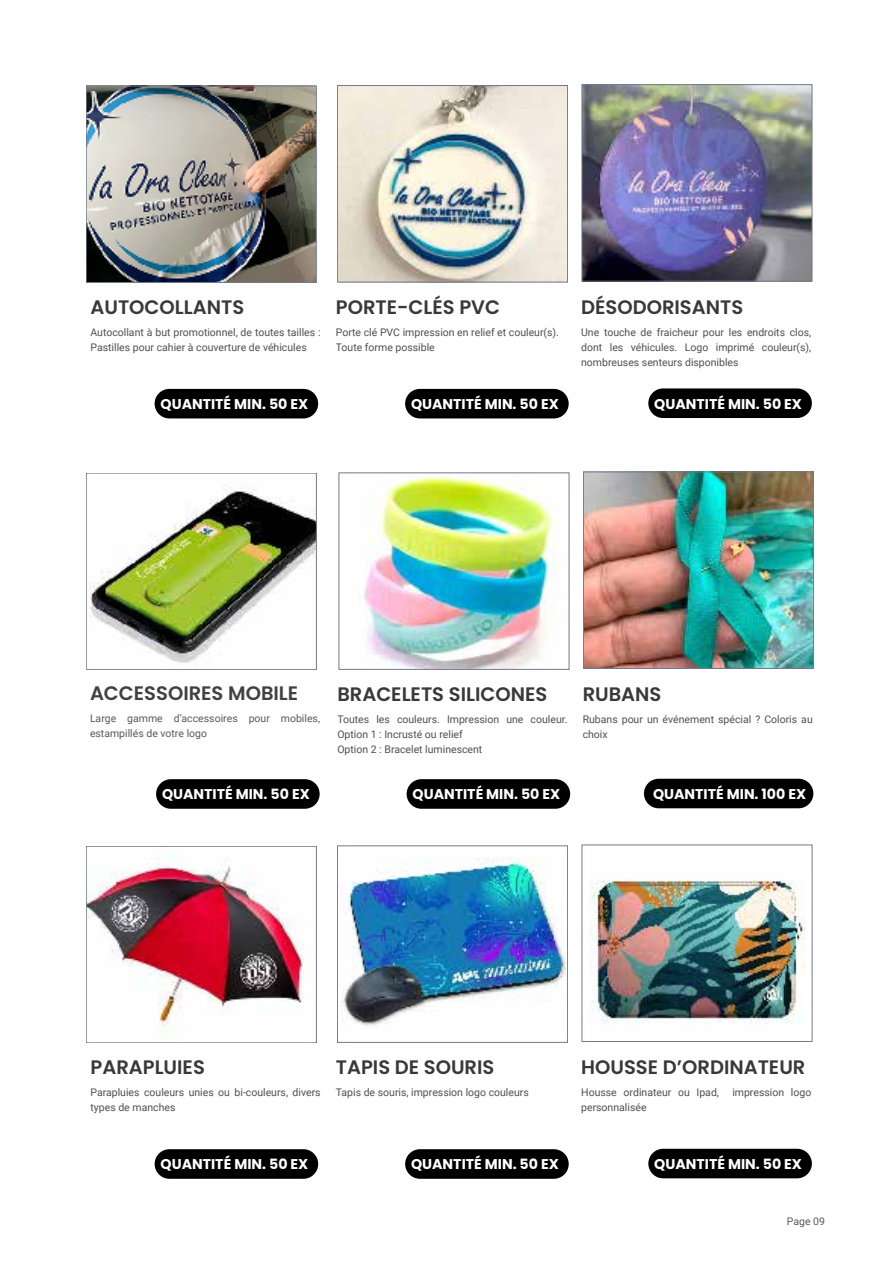
<style>
.page{position:relative;width:893px;height:1263px;background:#fff}
.page>*{position:absolute;margin:0;border:0;box-sizing:border-box;transform-origin:0 0}
.t1{font:600 19.5px "Poppins";color:#39383a}
.t2{font:600 19.5px "Poppins";color:#414042}
.t3{font:700 14.1px "Poppins";color:#fff}
.t4{font:10.5px/15px "Roboto";color:#4e4f51}
.t5{font:10.5px/15px "Roboto";color:#58595b}
</style>
<div class="page">
<img style="left:88px;top:88px;width:226px;height:192px">
<div style="left:86px;top:86px;width:230px;height:196px;border:1px solid #727a8c"></div>
<img style="left:584px;top:87px;width:226px;height:192px">
<div style="left:582px;top:85px;width:230px;height:196px;border:1px solid #727a8c"></div>
<img style="left:339px;top:88px;width:227px;height:192px">
<div style="left:337px;top:86px;width:231px;height:196px;border:1px solid #727a8c"></div>
<img style="left:585px;top:474px;width:226px;height:192px">
<div style="left:583px;top:472px;width:230px;height:196px;border:1px solid #727a8c"></div>
<img style="left:364px;top:476px;width:195px;height:191px">
<img style="left:90px;top:484px;width:224px;height:179px">
<div style="left:86px;top:473px;width:230px;height:197px;border:1px solid #727a8c"></div>
<div style="left:155px;top:389px;width:163px;height:29px;background:#000;border-radius:15px"></div>
<div style="left:405px;top:389px;width:164px;height:29px;background:#000;border-radius:15px"></div>
<div style="left:648px;top:388px;width:164px;height:30px;background:#000;border-radius:15px"></div>
<div style="left:156px;top:779px;width:164px;height:30px;background:#000;border-radius:15px"></div>
<div style="left:407px;top:779px;width:163px;height:30px;background:#000;border-radius:15px"></div>
<div style="left:644px;top:779px;width:169px;height:29px;background:#000;border-radius:15px"></div>
<img style="left:88px;top:853px;width:216px;height:184px">
<div style="left:86px;top:846px;width:230px;height:197px;border:1px solid #727a8c"></div>
<img style="left:590px;top:879px;width:214px;height:145px">
<img style="left:340px;top:858px;width:226px;height:168px">
<div style="left:337px;top:846px;width:231px;height:196px;border:1px solid #727a8c"></div>
<div style="left:155px;top:1149px;width:163px;height:30px;background:#000;border-radius:15px"></div>
<div style="left:405px;top:1149px;width:164px;height:30px;background:#000;border-radius:15px"></div>
<div style="left:648px;top:1149px;width:164px;height:29px;background:#000;border-radius:15px"></div>
<h1 class="t1" style="left:90px;top:296px;width:155px">AUTOCOLLANTS</h1>
<p class="t4" style="left:90px;top:324px;width:232px">Autocollant à but promotionnel, de toutes tailles :<br>Pastilles pour cahier à couverture de véhicules</p>
<h1 class="t1" style="left:336px;top:296px;width:166px">PORTE-CLÉS PVC</h1>
<p class="t4" style="left:336px;top:324px;width:225px">Porte clé PVC impression en relief et couleur(s).<br>Toute forme possible</p>
<h1 class="t1" style="left:581px;top:296px;width:164px">DÉSODORISANTS</h1>
<p class="t4" style="left:581px;top:324px;width:232px;text-align:justify">Une touche de fraicheur pour les endroits clos, dont les véhicules. Logo imprimé couleur(s), nombreuses senteurs disponibles</p>
<h2 class="t3" style="left:161px;top:396px;width:149px">QUANTITÉ MIN. 50 EX</h2>
<h2 class="t3" style="left:411px;top:396px;width:149px">QUANTITÉ MIN. 50 EX</h2>
<h2 class="t3" style="left:654px;top:395px;width:149px">QUANTITÉ MIN. 50 EX</h2>
<h1 class="t2" style="left:90px;top:682px;width:210px">ACCESSOIRES MOBILE</h1>
<p class="t5" style="left:90px;top:711px;width:232px">Large gamme d’accessoires pour mobiles, estampillés de votre logo</p>
<h1 class="t1" style="left:337px;top:683px;width:211px">BRACELETS SILICONES</h1>
<p class="t4" style="left:337px;top:711px;width:232px">Toutes les couleurs. Impression une couleur.<br>Option 1 : Incrusté ou relief<br>Option 2 : Bracelet luminescent</p>
<h1 class="t1" style="left:583px;top:683px;width:80px">RUBANS</h1>
<p class="t4" style="left:583px;top:711px;width:232px">Rubans pour un événement spécial ? Coloris au choix</p>
<h2 class="t3" style="left:162px;top:786px;width:149px">QUANTITÉ MIN. 50 EX</h2>
<h2 class="t3" style="left:413px;top:786px;width:149px">QUANTITÉ MIN. 50 EX</h2>
<h2 class="t3" style="left:653px;top:786px;width:155px">QUANTITÉ MIN. 100 EX</h2>
<h1 class="t1" style="left:91px;top:1056px;width:116px">PARAPLUIES</h1>
<p class="t4" style="left:91px;top:1084px;width:232px">Parapluies couleurs unies ou bi-couleurs, divers types de manches</p>
<h1 class="t1" style="left:336px;top:1056px;width:160px">TAPIS DE SOURIS</h1>
<p class="t4" style="left:336px;top:1084px;width:194px">Tapis de souris, impression logo couleurs</p>
<h1 class="t1" style="left:581px;top:1056px;width:226px">HOUSSE D’ORDINATEUR</h1>
<p class="t4" style="left:581px;top:1084px;width:139px">Housse ordinateur ou Ipad,</p>
<p class="t4" style="left:732px;top:1084px;width:81px">impression logo</p>
<p class="t4" style="left:581px;top:1099px;width:67px">personnalisée</p>
<h2 class="t3" style="left:161px;top:1156px;width:149px">QUANTITÉ MIN. 50 EX</h2>
<h2 class="t3" style="left:411px;top:1156px;width:149px">QUANTITÉ MIN. 50 EX</h2>
<h2 class="t3" style="left:654px;top:1156px;width:149px">QUANTITÉ MIN. 50 EX</h2>
<p class="t5" style="left:787px;top:1214px;width:40px">Page 09</p>
</div>
